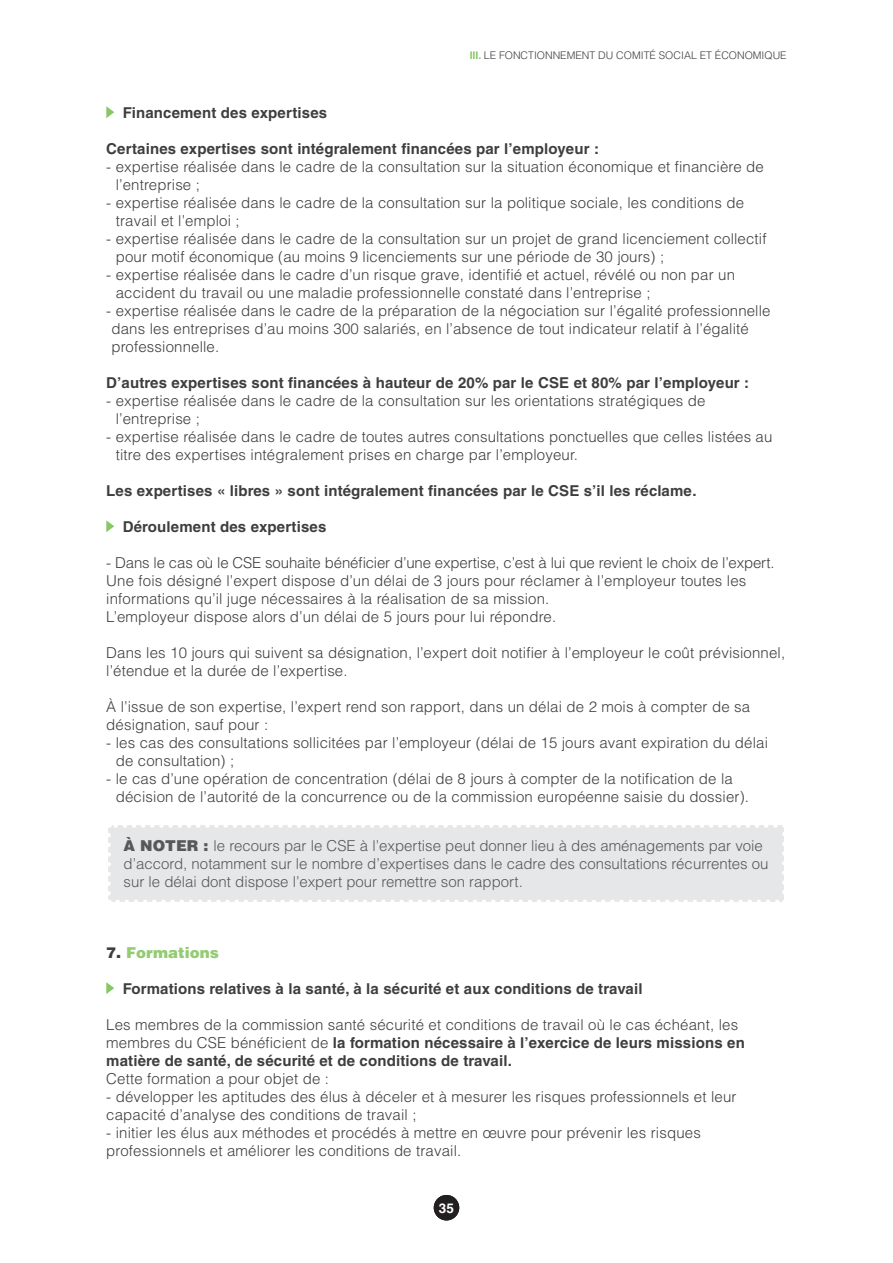
<style>
.page{position:relative;width:893px;height:1263px;background:#fff}
.page>*{position:absolute;margin:0;border:0;box-sizing:border-box;transform-origin:0 0}
.t1{font:300 15px/18px "Helvetica LT Std";letter-spacing:.01em;color:#3e3e3f}
.t2{font:700 15px "Helvetica LT Std";letter-spacing:.01em;color:#3e3e3f}
.t3{font:300 15px/18px "Helvetica LT Std";color:#57585a}
.t4{font:900 15px "Helvetica LT Std";color:#93cc73}
.t5{font:700 13.5px "Helvetica LT Std";color:#fff}
.t6{font:300 10.5px "Helvetica LT Std";color:#3e3e3f}
.s1{font-weight:700;color:#87c765}
.s2{font-weight:900}
.s3{color:#3e3e3f}
.s4{font-weight:700}
</style>
<div class="page">
<div style="left:434px;top:1195px;width:25px;height:25px;background:#231f20;border-radius:50%"></div>
<svg style="left:106px;top:106px;width:8px;height:12px"></svg>
<svg style="left:106px;top:520px;width:8px;height:12px"></svg>
<div style="left:109px;top:825px;width:675px;height:77px;background:#e6e7e9"></div>
<svg style="left:108px;top:835px;width:3px;height:67px"></svg>
<svg style="left:118px;top:900px;width:666px;height:2px"></svg>
<svg style="left:782px;top:825px;width:2px;height:67px"></svg>
<svg style="left:109px;top:825px;width:666px;height:3px"></svg>
<svg style="left:106px;top:982px;width:8px;height:12px"></svg>
<p class="t6" style="left:470px;top:48px;width:318px"><span class="s1">III.</span> LE FONCTIONNEMENT DU COMITÉ SOCIAL ET ÉCONOMIQUE</p>
<p class="t2" style="left:123px;top:104px;width:206px">Financement des expertises</p>
<p class="t2" style="left:106px;top:140px;width:494px">Certaines expertises sont intégralement financées par l’employeur :</p>
<p class="t1" style="left:116px;top:158px;width:649px;text-indent:-9px">- expertise réalisée dans le cadre de la consultation sur la situation économique et financière de l’entreprise ;</p>
<p class="t1" style="left:116px;top:194px;width:630px;text-indent:-9px">- expertise réalisée dans le cadre de la consultation sur la politique sociale, les conditions de travail et l’emploi ;</p>
<p class="t1" style="left:116px;top:230px;width:652px;text-indent:-9px">- expertise réalisée dans le cadre de la consultation sur un projet de grand licenciement collectif pour motif économique (au moins 9 licenciements sur une période de 30 jours) ;</p>
<p class="t1" style="left:116px;top:266px;width:621px;text-indent:-9px">- expertise réalisée dans le cadre d’un risque grave, identifié et actuel, révélé ou non par un accident du travail ou une maladie professionnelle constaté dans l’entreprise ;</p>
<p class="t1" style="left:111px;top:302px;width:661px;text-indent:-5px">- expertise réalisée dans le cadre de la préparation de la négociation sur l’égalité professionnelle dans les entreprises d’au moins 300 salariés, en l’absence de tout indicateur relatif à l’égalité professionnelle.</p>
<p class="t2" style="left:106px;top:374px;width:644px">D’autres expertises sont financées à hauteur de 20% par le CSE et 80% par l’employeur :</p>
<p class="t1" style="left:116px;top:392px;width:591px;text-indent:-9px">- expertise réalisée dans le cadre de la consultation sur les orientations stratégiques de l’entreprise ;</p>
<p class="t1" style="left:116px;top:428px;width:658px;text-indent:-9px">- expertise réalisée dans le cadre de toutes autres consultations ponctuelles que celles listées au titre des expertises intégralement prises en charge par l’employeur.</p>
<p class="t2" style="left:106px;top:482px;width:592px">Les expertises « libres » sont intégralement financées par le CSE s’il les réclame.</p>
<p class="t2" style="left:123px;top:518px;width:205px">Déroulement des expertises</p>
<p class="t1" style="left:106px;top:554px;width:670px">- Dans le cas où le CSE souhaite bénéficier d’une expertise, c’est à lui que revient le choix de l’expert.<br>Une fois désigné l’expert dispose d’un délai de 3 jours pour réclamer à l’employeur toutes les informations qu’il juge nécessaires à la réalisation de sa mission.<br>L’employeur dispose alors d’un délai de 5 jours pour lui répondre.</p>
<p class="t1" style="left:106px;top:644px;width:680px">Dans les 10 jours qui suivent sa désignation, l’expert doit notifier à l’employeur le coût prévisionnel, l’étendue et la durée de l’expertise.</p>
<p class="t1" style="left:106px;top:698px;width:645px">À l’issue de son expertise, l’expert rend son rapport, dans un délai de 2 mois à compter de sa désignation, sauf pour :</p>
<p class="t1" style="left:116px;top:734px;width:654px;text-indent:-9px">- les cas des consultations sollicitées par l’employeur (délai de 15 jours avant expiration du délai de consultation) ;</p>
<p class="t1" style="left:116px;top:770px;width:635px;text-indent:-9px">- le cas d’une opération de concentration (délai de 8 jours à compter de la notification de la décision de l’autorité de la concurrence ou de la commission européenne saisie du dossier).</p>
<p class="t3" style="left:124px;top:837px;width:646px"><span class="s2">À NOTER :</span> le recours par le CSE à l’expertise peut donner lieu à des aménagements par voie d’accord, notamment sur le nombre d’expertises dans le cadre des consultations récurrentes ou sur le délai dont dispose l’expert pour remettre son rapport.</p>
<p class="t4" style="left:106px;top:943px;width:114px"><span class="s3">7.</span> Formations</p>
<p class="t2" style="left:123px;top:980px;width:521px">Formations relatives à la santé, à la sécurité et aux conditions de travail</p>
<p class="t1" style="left:106px;top:1016px;width:640px">Les membres de la commission santé sécurité et conditions de travail où le cas échéant, les membres du CSE bénéficient de <span class="s4">la formation nécessaire à l’exercice de leurs missions en matière de santé, de sécurité et de conditions de travail.</span></p>
<p class="t1" style="left:106px;top:1070px;width:224px">Cette formation a pour objet de :</p>
<p class="t1" style="left:106px;top:1088px;width:632px">- développer les aptitudes des élus à déceler et à mesurer les risques professionnels et leur capacité d’analyse des conditions de travail ;</p>
<p class="t1" style="left:106px;top:1124px;width:596px">- initier les élus aux méthodes et procédés à mettre en œuvre pour prévenir les risques professionnels et améliorer les conditions de travail.</p>
<p class="t5" style="left:439px;top:1200px;width:17px">35</p>
</div>
